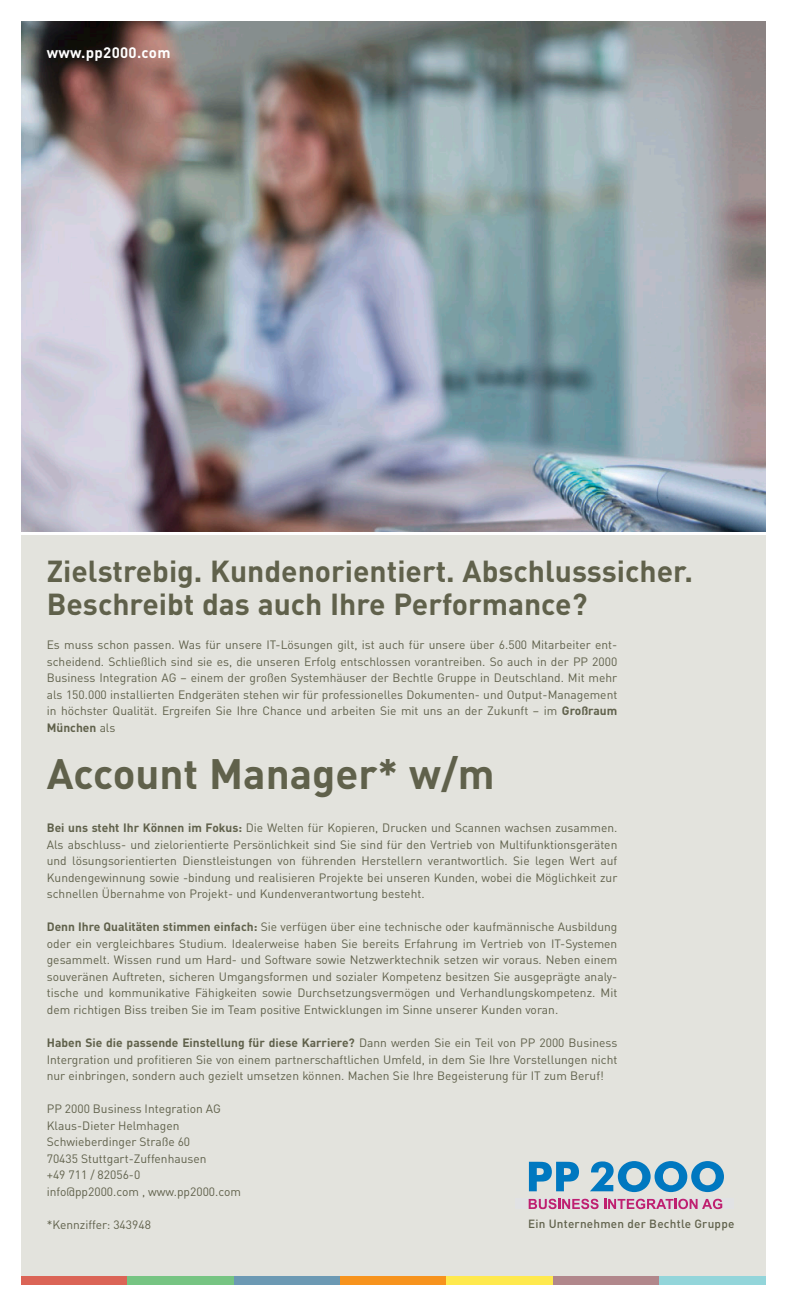
<style>
.page{position:relative;width:787px;height:1306px;background:#fff}
.page>*{position:absolute;margin:0;border:0;box-sizing:border-box;transform-origin:0 0}
.B_U__serif{font:700 42px "DINOT";color:#60614b}
.B_U__serif-2{font:700 30px/33px "DINOT";color:#60614b}
.t1{font:700 15px "DINOT";letter-spacing:.02em;color:#fff}
.B_U__serif-3{font:12px/16.5px "DINOT";color:#60614b;text-align:justify}
.t2{font:500 11.7px "DINOT";letter-spacing:.02em;color:#60614b}
.s1{font-weight:700}
</style>
<div class="page">
<div style="left:21px;top:535px;width:744px;height:749px;background:#e3e3dd"></div>
<img style="left:21px;top:21px;width:744px;height:510px">
<div style="left:21px;top:1276px;width:107px;height:8px;background:#db6456"></div>
<div style="left:128px;top:1276px;width:106px;height:8px;background:#76c482"></div>
<div style="left:234px;top:1276px;width:106px;height:8px;background:#6c99b3"></div>
<div style="left:340px;top:1276px;width:106px;height:8px;background:#f7931d"></div>
<div style="left:446px;top:1276px;width:107px;height:8px;background:#ffe94d"></div>
<div style="left:553px;top:1276px;width:106px;height:8px;background:#b1878b"></div>
<div style="left:659px;top:1276px;width:106px;height:8px;background:#93d5da"></div>
<svg style="left:529px;top:1161px;width:50px;height:30px"></svg>
<svg style="left:590px;top:1161px;width:134px;height:31px"></svg>
<div style="left:515px;top:1198px;width:219px;height:10px;background:#e1e2e4"></div>
<svg style="left:528px;top:1198px;width:70px;height:11px"></svg>
<svg style="left:604px;top:1198px;width:118px;height:11px"></svg>
<p class="t1" style="left:47px;top:43px;width:125px">www.pp2000.com</p>
<p class="B_U__serif-2" style="left:47px;top:554px;width:647px">Zielstrebig. Kundenorientiert. Abschlusssicher.<br>Beschreibt das auch Ihre Performance?</p>
<p class="B_U__serif-3" style="left:47px;top:636px;width:572px">Es muss schon passen. Was für unsere IT-Lösungen gilt, ist auch für unsere über 6.500 Mitarbeiter ent&shy;scheidend. Schließlich sind sie es, die unseren Erfolg entschlossen vorantreiben. So auch in der PP 2000<br>Business Integration AG – einem der großen Systemhäuser der Bechtle Gruppe in Deutschland. Mit mehr als 150.000 installierten Endgeräten stehen wir für professionelles Dokumenten- und Output-Management in höchster Qualität. Ergreifen Sie Ihre Chance und arbeiten Sie mit uns an der Zukunft – im <span class="s1">Großraum München</span> als</p>
<p class="B_U__serif" style="left:47px;top:746px;width:449px">Account Manager* w/m</p>
<p class="B_U__serif-3" style="left:47px;top:819px;width:572px"><span class="s1">Bei uns steht Ihr Können im Fokus:</span> Die Welten für Kopieren, Drucken und Scannen wachsen zusammen.<br>Als abschluss- und zielorientierte Persönlichkeit sind Sie sind für den Vertrieb von Multifunktionsgeräten und lösungsorientierten Dienstleistungen von führenden Herstellern verantwortlich. Sie legen Wert auf Kundengewinnung sowie -bindung und realisieren Projekte bei unseren Kunden, wobei die Möglichkeit zur schnellen Übernahme von Projekt- und Kundenverantwortung besteht.</p>
<p class="B_U__serif-3" style="left:47px;top:918px;width:572px"><span class="s1">Denn Ihre Qualitäten stimmen einfach:</span> Sie verfügen über eine technische oder kaufmännische Ausbildung oder ein vergleichbares Studium. Idealerweise haben Sie bereits Erfahrung im Vertrieb von IT-Systemen gesammelt. Wissen rund um Hard- und Software sowie Netzwerktechnik setzen wir voraus. Neben einem souveränen Auftreten, sicheren Umgangsformen und sozialer Kompetenz besitzen Sie ausgeprägte analy&shy;tische und kommunikative Fähigkeiten sowie Durchsetzungsvermögen und Verhandlungskompetenz. Mit dem richtigen Biss treiben Sie im Team positive Entwicklungen im Sinne unserer Kunden voran.</p>
<p class="B_U__serif-3" style="left:47px;top:1034px;width:572px"><span class="s1">Haben Sie die passende Einstellung für diese Karriere?</span> Dann werden Sie ein Teil von PP 2000 Business Intergration und profitieren Sie von einem partnerschaftlichen Umfeld, in dem Sie Ihre Vorstellungen nicht nur einbringen, sondern auch gezielt umsetzen können. Machen Sie Ihre Begeisterung für IT zum Beruf!</p>
<p class="B_U__serif-3" style="left:47px;top:1100px;width:176px">PP 2000 Business Integration AG</p>
<p class="B_U__serif-3" style="left:47px;top:1116px;width:134px">Klaus-Dieter Helmhagen</p>
<p class="B_U__serif-3" style="left:47px;top:1133px;width:145px">Schwieberdinger Straße 60</p>
<p class="B_U__serif-3" style="left:47px;top:1149px;width:161px">70435 Stuttgart-Zuffenhausen</p>
<p class="B_U__serif-3" style="left:47px;top:1166px;width:95px">+49 711 / 82056-0</p>
<p class="B_U__serif-3" style="left:47px;top:1182px;width:196px">info@pp2000.com , www.pp2000.com</p>
<p class="B_U__serif-3" style="left:47px;top:1215px;width:106px">*Kennziffer: 343948</p>
<p class="t2" style="left:528px;top:1216px;width:208px">Ein Unternehmen der Bechtle Gruppe</p>
</div>
